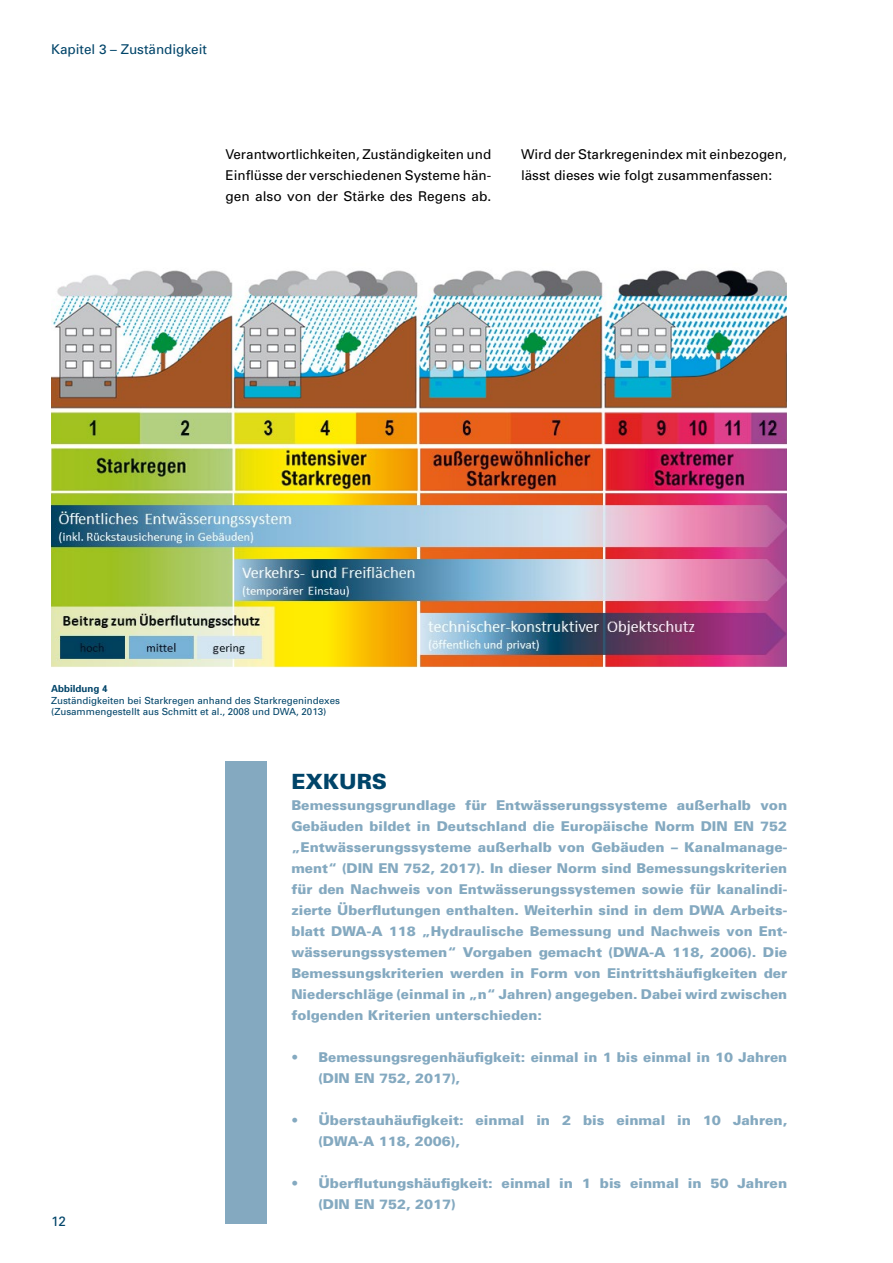
<style>
.page{position:relative;width:893px;height:1263px;background:#fff}
.page>*{position:absolute;margin:0;border:0;box-sizing:border-box;transform-origin:0 0}
.t1{font:900 21px "Univers";color:#004469}
.t2{font:900 13.5px/21px "Univers";color:#84a9c0}
.t3{font:13.5px/21px "Univers";color:#000;text-align:justify}
.t4{font:13.5px "Univers";color:#004469}
.t5{font:9.75px/11.7px "Univers";color:#004469}
.t6{font:700 9.75px "Univers";color:#004469}
</style>
<div class="page">
<img style="left:51px;top:270px;width:736px;height:398px">
<div style="left:225px;top:761px;width:42px;height:463px;background:#84a9c0"></div>
<p class="t4" style="left:51px;top:41px;width:158px">Kapitel 3 – Zuständigkeit</p>
<p class="t3" style="left:225px;top:143px;width:267px">Verantwortlichkeiten, Zuständigkeiten und Einflüsse der verschiedenen Systeme hän&shy;gen also von der Stärke des Regens ab.</p>
<p class="t3" style="left:521px;top:143px;width:267px">Wird der Starkregenindex mit einbezogen, lässt dieses wie folgt zusammenfassen:</p>
<p class="t6" style="left:51px;top:682px;width:58px">Abbildung 4</p>
<p class="t5" style="left:51px;top:694px;width:290px">Zuständigkeiten bei Starkregen anhand des Starkregenindexes (Zusammengestellt aus Schmitt et al., 2008 und DWA, 2013)</p>
<h1 class="t1" style="left:291px;top:768px;width:97px">EXKURS</h1>
<p class="t4" style="left:51px;top:1213px;width:17px">12</p>
<p class="t2" style="left:291px;top:794px;width:497px;text-align:justify">Bemessungsgrundlage für Entwässerungssysteme außerhalb von Gebäuden bildet in Deutschland die Europäische Norm DIN EN 752 „Entwässerungssysteme außerhalb von Gebäuden – Kanalmanage&shy;ment“ (DIN EN 752, 2017). In dieser Norm sind Bemessungskriterien für den Nachweis von Entwässerungssystemen sowie für kanalindi&shy;zierte Überflutungen enthalten. Weiterhin sind in dem DWA Arbeits&shy;blatt DWA-A 118 „Hydraulische Bemessung und Nachweis von Ent&shy;wässerungssystemen“ Vorgaben gemacht (DWA-A 118, 2006). Die Bemessungskriterien werden in Form von Eintrittshäufigkeiten der Niederschläge (einmal in „n“ Jahren) angegeben. Dabei wird zwischen folgenden Kriterien unterschieden:</p>
<p class="t2" style="left:318px;top:1046px;width:470px;text-indent:-27px">• Bemessungsregenhäufigkeit: einmal in 1 bis einmal in 10 Jahren (DIN EN 752, 2017),</p>
<p class="t2" style="left:318px;top:1109px;width:470px;text-indent:-27px">• Überstauhäufigkeit: einmal in 2 bis einmal in 10 Jahren, (DWA-A 118, 2006),</p>
<p class="t2" style="left:318px;top:1172px;width:470px;text-indent:-27px">• Überflutungshäufigkeit: einmal in 1 bis einmal in 50 Jahren (DIN EN 752, 2017)</p>
</div>
